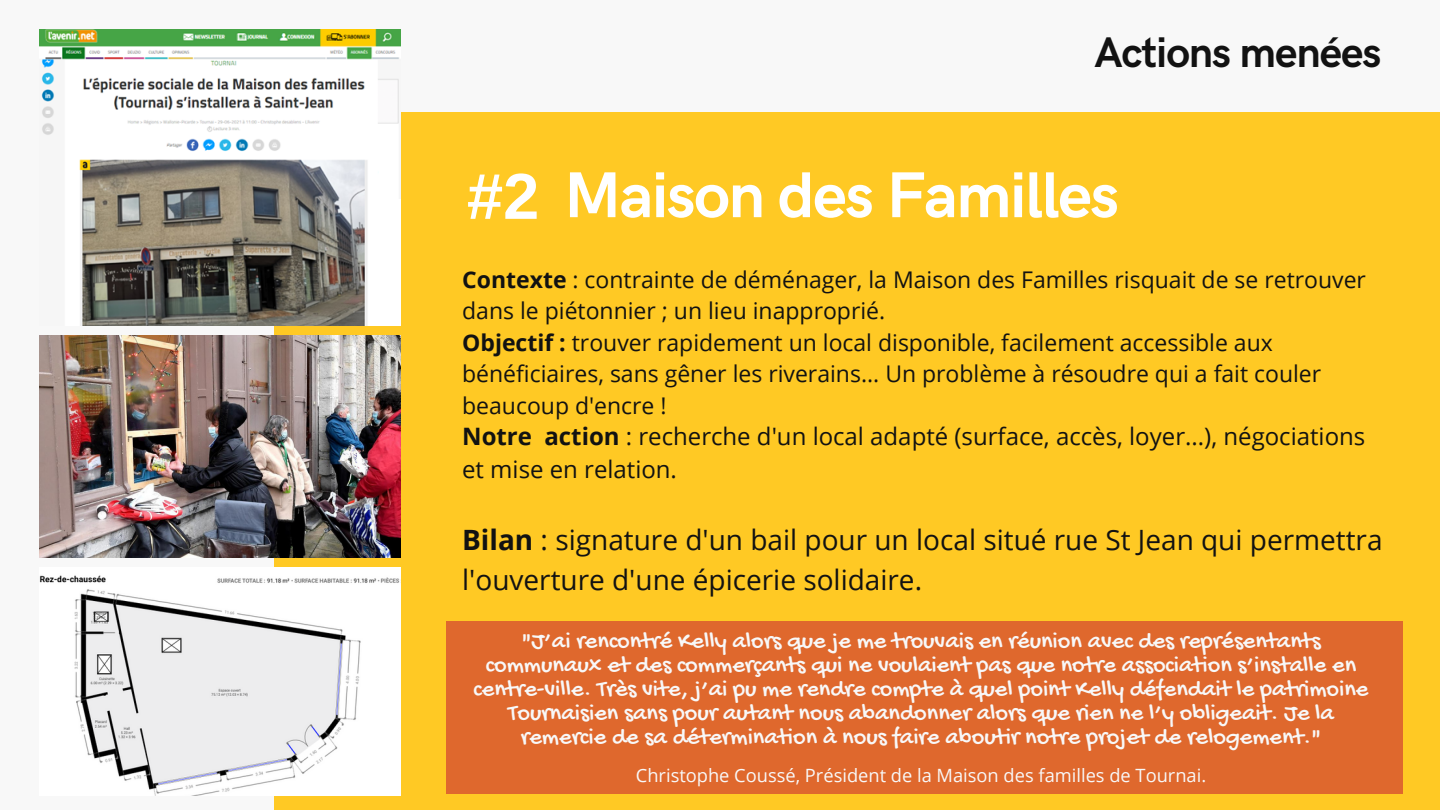
<style>
.page{position:relative;width:1440px;height:810px;background:#f8f8f8}
.page>*{position:absolute;margin:0;border:0;box-sizing:border-box;transform-origin:0 0}
.t1{font:700 65px "HK Grotesk";letter-spacing:-.025em;color:#fff}
.t2{font:700 65px "Arimo";color:#fff}
.t3{font:700 43px "HK Grotesk";letter-spacing:-.025em;color:#121212}
.t4{font:28px/39.8px "Open Sans";color:#121212}
.t5{font:24.3px/24px "Gochi Hand";color:#f8f8f8;text-align:center}
.t6{font:24px/33px "Open Sans";color:#121212}
.t7{font:23px/31.5px "Open Sans";color:#121212}
.t8{font:18.3px "Open Sans";color:#f8f8f8}
.s1{font-weight:700}
</style>
<div class="page">
<div style="left:274px;top:112px;width:1166px;height:698px;background:#ffc924"></div>
<img style="left:40px;top:568px;width:361px;height:228px">
<img style="left:39px;top:336px;width:362px;height:222px">
<img style="left:39px;top:30px;width:362px;height:296px">
<div style="left:446px;top:622px;width:956px;height:172px;background:#df682d"></div>
<h3 class="t3" style="left:1094px;top:29px;width:288px">Actions menées</h3>
<h4 class="t2" style="left:467px;top:160px;width:74px">#2</h4>
<p class="t1" style="left:564px;top:159px;width:557px">Maison des Familles</p>
<h1 class="t7" style="left:462px;top:263px;width:905px"><span class="s1">Contexte</span> : contrainte de déménager, la Maison des Familles risquait de se retrouver dans le piétonnier ; un lieu inapproprié.<br><span class="s1">Objectif :</span> trouver rapidement un local disponible, facilement accessible aux bénéficiaires, sans gêner les riverains... Un problème à résoudre qui a fait couler beaucoup d'encre !</h1>
<h1 class="t6" style="left:462px;top:420px;width:905px"><span class="s1">Notre action</span> : recherche d'un local adapté (surface, accès, loyer...), négociations et mise en relation.</h1>
<h1 class="t4" style="left:462px;top:520px;width:922px"><span class="s1">Bilan</span> : signature d'un bail pour un local situé rue St Jean qui permettra l'ouverture d'une épicerie solidaire.</h1>
<p class="t5" style="left:474px;top:631px;width:896px">"J’ai rencontré Kelly alors que je me trouvais en réunion avec des représentants communaux et des commerçants qui ne voulaient pas que notre association s’installe en centre-ville. Très vite, j’ai pu me rendre compte à quel point Kelly défendait le patrimoine Tournaisien sans pour autant nous abandonner alors que rien ne l’y obligeait. Je la remercie de sa détermination à nous faire aboutir notre projet de relogement."</p>
<p class="t8" style="left:636px;top:763px;width:572px">Christophe Coussé, Président de la Maison des familles de Tournai.</p>
</div>
